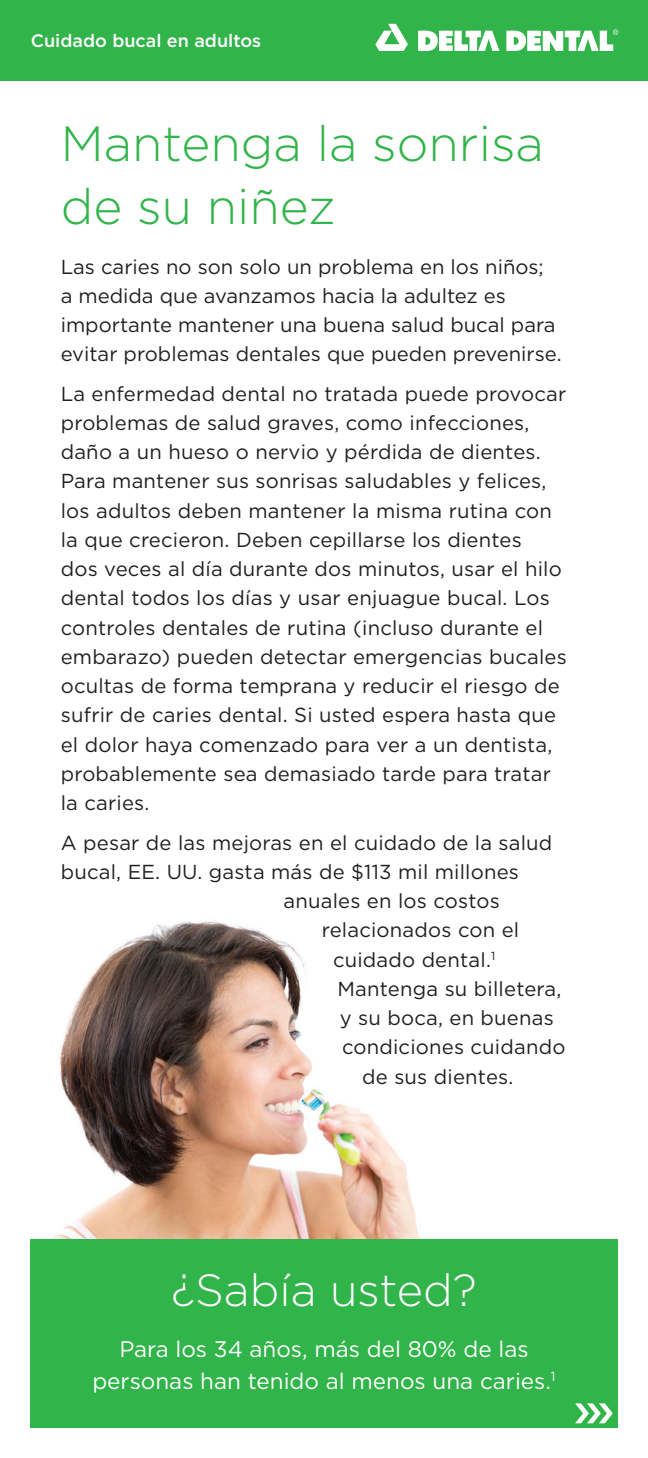
<style>
.page{position:relative;width:648px;height:1458px;background:#fff}
.page>*{position:absolute;margin:0;border:0;box-sizing:border-box;transform-origin:0 0}
.Headline{font:300 49.5px/63px "Gotham";color:#31b44a}
.Did_you_know_headlin{font:300 45px "Gotham";color:#fff}
.Did_you_know_body_te{font:22.5px/31.5px "Gotham";color:#fff;text-align:center}
.Body_copy{font:20.25px/29.2px "Gotham";letter-spacing:.01em;color:#231f20}
.Category_Label{font:500 18px "Gotham";color:#fff}
</style>
<div class="page">
<div style="left:0;top:0;width:648px;height:81px;background:#31b44a"></div>
<svg style="left:375px;top:24px;width:33px;height:26px"></svg>
<svg style="left:418px;top:31px;width:81px;height:19px"></svg>
<svg style="left:506px;top:29px;width:112px;height:21px"></svg>
<img style="left:53px;top:921px;width:367px;height:318px">
<div style="left:30px;top:1239px;width:588px;height:189px;background:#31b44a"></div>
<svg style="left:575px;top:1403px;width:38px;height:20px"></svg>
<p class="Category_Label" style="left:31px;top:29px;width:232px">Cuidado bucal en adultos</p>
<p class="Headline" style="left:61px;top:111px;width:485px">Mantenga la sonrisa de su niñez</p>
<p class="Body_copy" style="left:61px;top:251px;width:502px">Las caries no son solo un problema en los niños;<br>a medida que avanzamos hacia la adultez es importante mantener una buena salud bucal para evitar problemas dentales que pueden prevenirse.</p>
<p class="Body_copy" style="left:61px;top:379px;width:508px">La enfermedad dental no tratada puede provocar problemas de salud graves, como infecciones, daño a un hueso o nervio y pérdida de dientes.<br>Para mantener sus sonrisas saludables y felices, los adultos deben mantener la misma rutina con la que crecieron. Deben cepillarse los dientes<br>dos veces al día durante dos minutos, usar el hilo dental todos los días y usar enjuague bucal. Los controles dentales de rutina (incluso durante el embarazo) pueden detectar emergencias bucales ocultas de forma temprana y reducir el riesgo de sufrir de caries dental. Si usted espera hasta que el dolor haya comenzado para ver a un dentista, probablemente sea demasiado tarde para tratar la caries.</p>
<p class="Body_copy" style="left:61px;top:827px;width:493px">A pesar de las mejoras en el cuidado de la salud</p>
<p class="Body_copy" style="left:61px;top:857px;width:460px">bucal, EE. UU. gasta más de $113 mil millones</p>
<p class="Body_copy" style="left:284px;top:886px;width:218px">anuales en los costos</p>
<p class="Body_copy" style="left:322px;top:915px;width:199px">relacionados con el</p>
<p class="Body_copy" style="left:333px;top:944px;width:164px">cuidado dental.<sup>1</sup></p>
<p class="Body_copy" style="left:338px;top:974px;width:225px">Mantenga su billetera,</p>
<p class="Body_copy" style="left:340px;top:1003px;width:216px">y su boca, en buenas</p>
<p class="Body_copy" style="left:342px;top:1032px;width:225px">condiciones cuidando</p>
<p class="Body_copy" style="left:362px;top:1061px;width:153px">de sus dientes.</p>
<p class="Did_you_know_headlin" style="left:171px;top:1261px;width:307px">¿Sabía usted?</p>
<p class="Did_you_know_body_te" style="left:92px;top:1333px;width:465px">Para los 34 años, más del 80% de las personas han tenido al menos una caries.<sup>1</sup></p>
</div>
